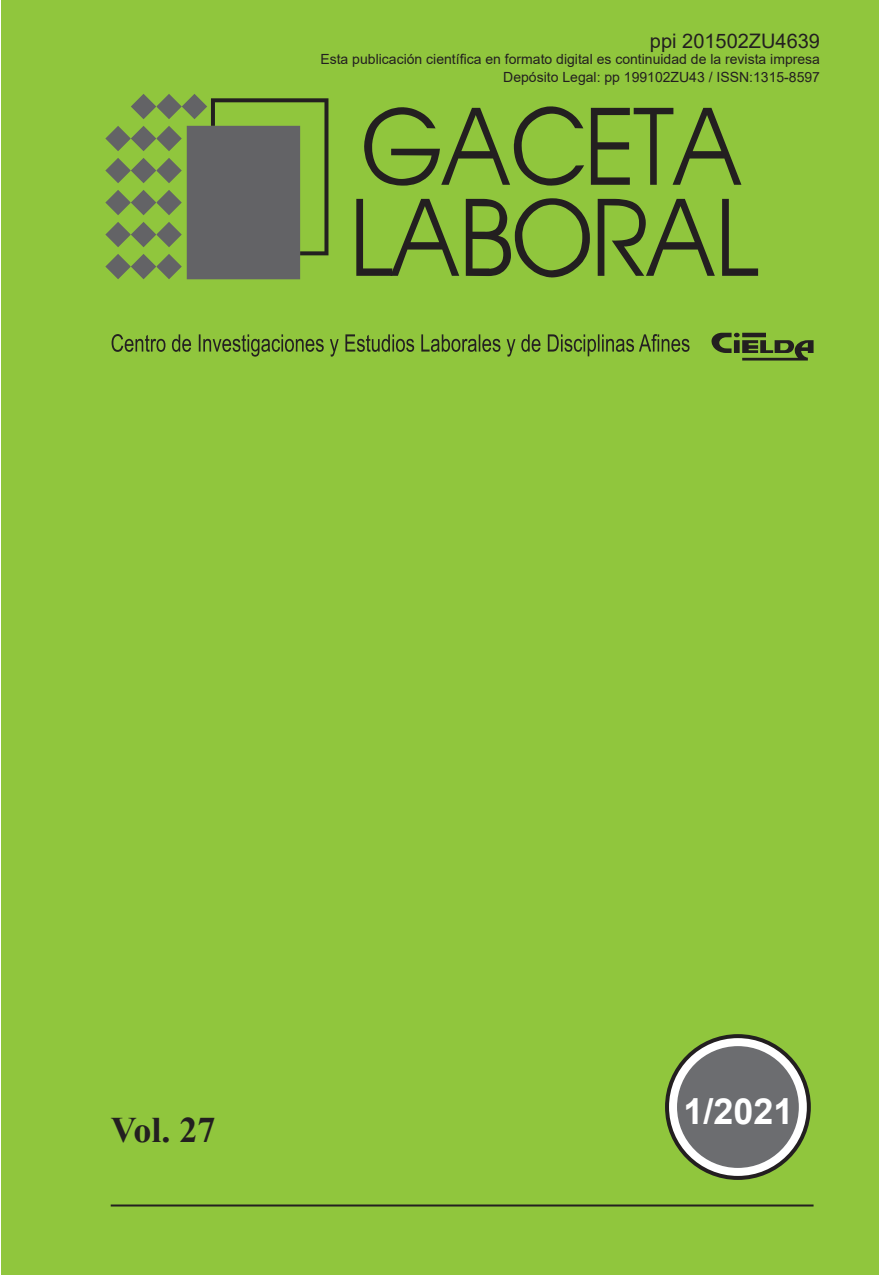
<style>
.page{position:relative;width:879px;height:1276px;background:#fff}
.page>*{position:absolute;margin:0;border:0;box-sizing:border-box;transform-origin:0 0}
.t1{font:700 36px "Times New Roman";color:#231f20}
.t2{font:700 36px "Arial";color:#fff}
.t3{font:20px "Arial";color:#231f20}
.t4{font:14px/18px "Arial";color:#231f20;text-align:right}
</style>
<div class="page">
<div style="left:1px;top:0;width:878px;height:1275px;background:#90c63d"></div>
<svg style="left:364px;top:106px;width:220px;height:80px"></svg>
<svg style="left:591px;top:108px;width:150px;height:77px"></svg>
<svg style="left:356px;top:199px;width:103px;height:77px"></svg>
<svg style="left:466px;top:198px;width:124px;height:79px"></svg>
<svg style="left:598px;top:199px;width:117px;height:77px"></svg>
<svg style="left:722px;top:199px;width:36px;height:77px"></svg>
<svg style="left:105px;top:94px;width:223px;height:185px"></svg>
<svg style="left:112px;top:334px;width:577px;height:23px"></svg>
<svg style="left:711px;top:333px;width:102px;height:27px"></svg>
<svg style="left:665px;top:1034px;width:146px;height:146px"></svg>
<div style="left:669px;top:1038px;width:138px;height:138px;border:16px solid #fff;border-radius:50%"></div>
<div style="left:677px;top:1046px;width:122px;height:122px;background:#6c6d70;border-radius:50%"></div>
<hr style="left:111px;top:1204px;width:702px;height:2px;background:#231f20">
<h2 class="t3" style="left:650px;top:27px;width:172px">ppi 201502ZU4639</h2>
<p class="t4" style="left:320px;top:50px;width:501px">Esta publicación científica en formato digital es continuidad de la revista impresa<br>Depósito Legal: pp 199102ZU43 / ISSN:1315-8597</p>
<p class="t1" style="left:111px;top:1103px;width:106px">Vol. 27</p>
<p class="t2" style="left:683px;top:1085px;width:112px">1/2021</p>
</div>
